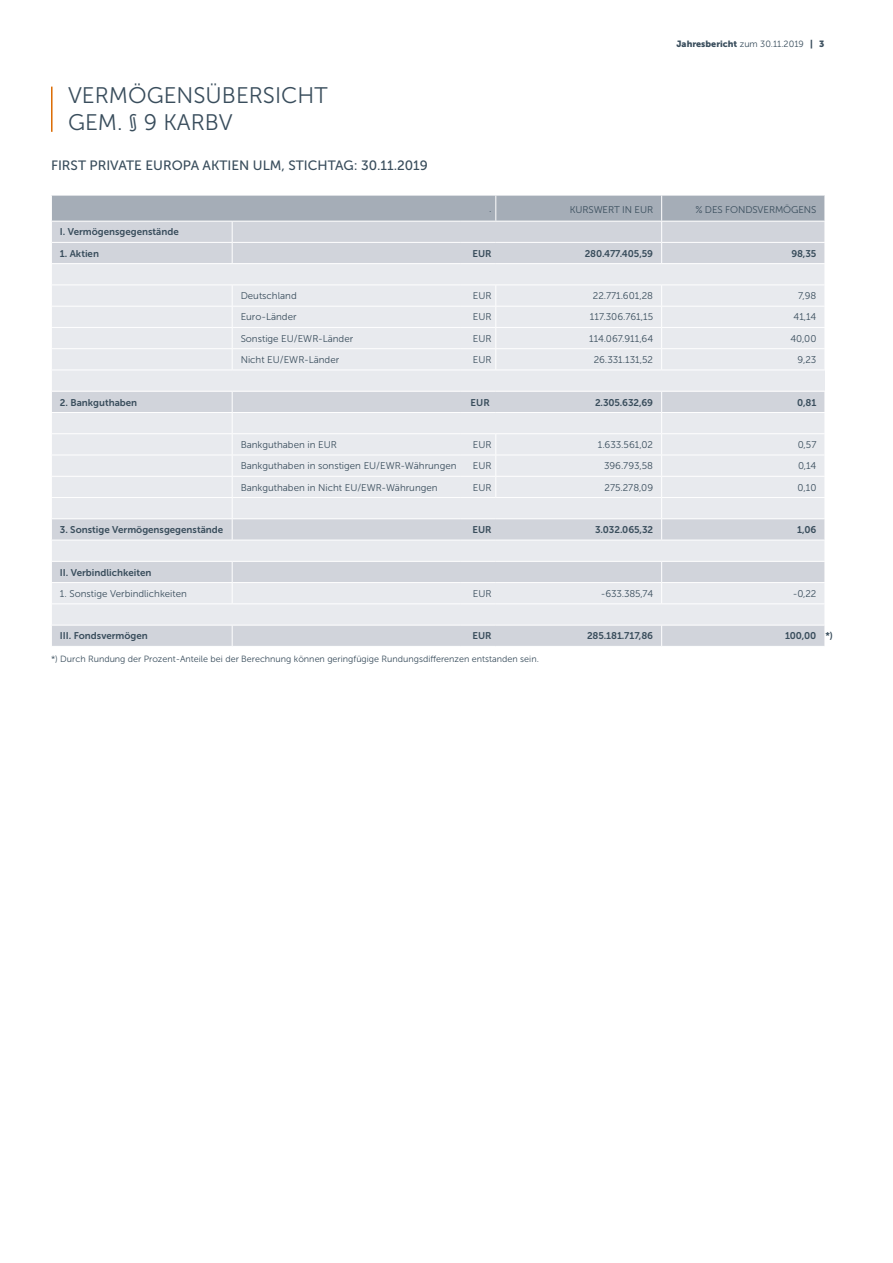
<style>
.page{position:relative;width:893px;height:1263px;background:#fff}
.page>*{position:absolute;margin:0;border:0;box-sizing:border-box;transform-origin:0 0}
.t1{font:22.5px/27px "Museo Sans 300";color:#394d5c}
.t2{font:13.5px "Museo Sans 500";color:#394d5c}
.t3{font:9.75px "Museo Sans 300";color:#394d5c}
.t4{font:9.75px "Museo Sans 700";color:#394d5c}
.t5{font:9px "Museo Sans 300";color:#394d5c}
.t6{font:9px "Museo Sans 900";color:#394d5c}
.s1{font-family:"Museo Sans 300"}
</style>
<div class="page">
<hr style="left:51px;top:87px;width:2px;height:45px;background:#dc6b02">
<svg style="left:51px;top:196px;width:774px;height:450px;background:#dfe1e6"></svg>
<h1 class="t1" style="left:68px;top:82px;width:261px">VERMÖGENSÜBERSICHT<br>GEM. § 9 KARBV</h1>
<h2 class="t2" style="left:51px;top:157px;width:378px">FIRST PRIVATE EUROPA AKTIEN ULM, STICHTAG: 30.11.2019</h2>
<p class="t6" style="left:676px;top:39px;width:149px">Jahresbericht <span class="s1">zum 30.11.2019</span> | 3</p>
<p class="t3" style="left:489px;top:204px;width:4px">.</p>
<p class="t3" style="left:570px;top:204px;width:85px">KURSWERT IN EUR</p>
<p class="t3" style="left:695px;top:204px;width:123px">% DES FONDSVERMÖGENS</p>
<p class="t4" style="left:60px;top:227px;width:120px">I. Vermögensgegenstände</p>
<p class="t4" style="left:60px;top:248px;width:41px">1. Aktien</p>
<p class="t4" style="left:472px;top:248px;width:21px">EUR</p>
<p class="t4" style="left:585px;top:248px;width:70px">280.477.405,59</p>
<p class="t4" style="left:791px;top:248px;width:27px">98,35</p>
<p class="t3" style="left:241px;top:291px;width:58px">Deutschland</p>
<p class="t3" style="left:473px;top:291px;width:20px">EUR</p>
<p class="t3" style="left:593px;top:291px;width:62px">22.771.601,28</p>
<p class="t3" style="left:798px;top:291px;width:20px">7,98</p>
<p class="t3" style="left:241px;top:312px;width:57px">Euro-Länder</p>
<p class="t3" style="left:473px;top:312px;width:20px">EUR</p>
<p class="t3" style="left:590px;top:312px;width:65px">117.306.761,15</p>
<p class="t3" style="left:793px;top:312px;width:24px">41,14</p>
<p class="t3" style="left:241px;top:333px;width:114px">Sonstige EU/EWR-Länder</p>
<p class="t3" style="left:473px;top:333px;width:20px">EUR</p>
<p class="t3" style="left:589px;top:333px;width:65px">114.067.911,64</p>
<p class="t3" style="left:790px;top:333px;width:28px">40,00</p>
<p class="t3" style="left:241px;top:354px;width:100px">Nicht EU/EWR-Länder</p>
<p class="t3" style="left:473px;top:354px;width:20px">EUR</p>
<p class="t3" style="left:594px;top:354px;width:61px">26.331.131,52</p>
<p class="t3" style="left:798px;top:354px;width:20px">9,23</p>
<p class="t4" style="left:60px;top:397px;width:79px">2. Bankguthaben</p>
<p class="t4" style="left:471px;top:397px;width:21px">EUR</p>
<p class="t4" style="left:595px;top:397px;width:60px">2.305.632,69</p>
<p class="t4" style="left:797px;top:397px;width:21px">0,81</p>
<p class="t3" style="left:241px;top:439px;width:98px">Bankguthaben in EUR</p>
<p class="t3" style="left:473px;top:439px;width:20px">EUR</p>
<p class="t3" style="left:598px;top:439px;width:57px">1.633.561,02</p>
<p class="t3" style="left:798px;top:439px;width:20px">0,57</p>
<p class="t3" style="left:241px;top:461px;width:217px">Bankguthaben in sonstigen EU/EWR-Währungen</p>
<p class="t3" style="left:473px;top:461px;width:20px">EUR</p>
<p class="t3" style="left:604px;top:461px;width:51px">396.793,58</p>
<p class="t3" style="left:798px;top:461px;width:20px">0,14</p>
<p class="t3" style="left:241px;top:482px;width:198px">Bankguthaben in Nicht EU/EWR-Währungen</p>
<p class="t3" style="left:473px;top:482px;width:20px">EUR</p>
<p class="t3" style="left:604px;top:482px;width:50px">275.278,09</p>
<p class="t3" style="left:798px;top:482px;width:20px">0,10</p>
<p class="t4" style="left:60px;top:524px;width:165px">3. Sonstige Vermögensgegenstände</p>
<p class="t4" style="left:472px;top:524px;width:21px">EUR</p>
<p class="t4" style="left:595px;top:524px;width:59px">3.032.065,32</p>
<p class="t4" style="left:797px;top:524px;width:21px">1,06</p>
<p class="t4" style="left:60px;top:567px;width:93px">II. Verbindlichkeiten</p>
<p class="t3" style="left:60px;top:588px;width:129px">1. Sonstige Verbindlichkeiten</p>
<p class="t3" style="left:473px;top:588px;width:20px">EUR</p>
<p class="t3" style="left:601px;top:588px;width:54px">-633.385,74</p>
<p class="t3" style="left:793px;top:588px;width:25px">-0,22</p>
<p class="t4" style="left:60px;top:631px;width:89px">III. Fondsvermögen</p>
<p class="t4" style="left:472px;top:631px;width:21px">EUR</p>
<p class="t4" style="left:587px;top:631px;width:68px">285.181.717,86</p>
<p class="t4" style="left:785px;top:631px;width:49px">100,00 *)</p>
<p class="t5" style="left:51px;top:654px;width:489px">*) Durch Rundung der Prozent-Anteile bei der Berechnung können geringfügige Rundungsdifferenzen entstanden sein.</p>
</div>
